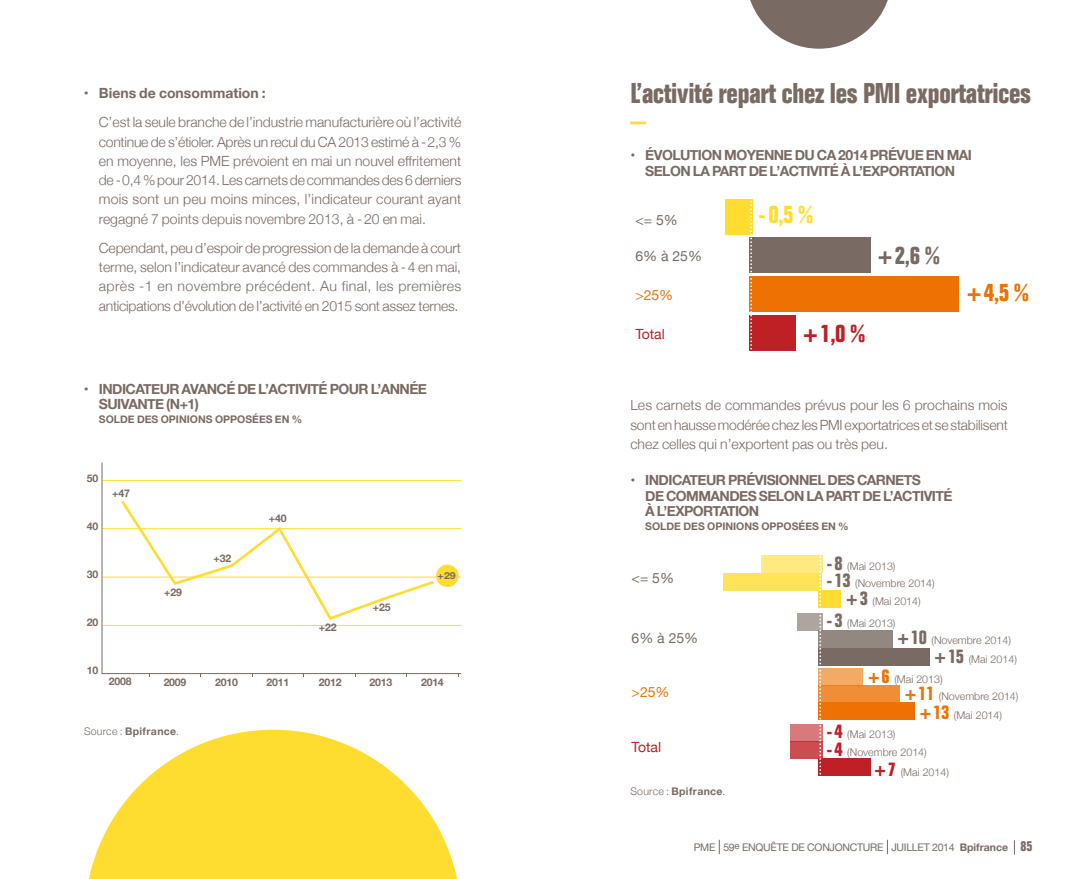
<style>
.page{position:relative;width:1092px;height:879px;background:#fff}
.page>*{position:absolute;margin:0;border:0;box-sizing:border-box;transform-origin:0 0}
.t1{font:700 condensed 28px "Folio";letter-spacing:-.01em;color:#796a63}
.t2{font:700 condensed 24.5px "Folio";color:#ffdd30}
.t3{font:700 condensed 24.5px "Folio";color:#796a63}
.t4{font:700 condensed 24.5px "Folio";color:#ee7203}
.t5{font:700 condensed 24.5px "Folio";color:#be2026}
.t6{font:300 14px/19.2px "Helvetica Neue";color:#796a63;text-align:justify}
.t7{font:700 14px/15.8px "Helvetica Neue";letter-spacing:-.04em;color:#796a63}
.t8{font:700 14px "Helvetica Neue";color:#796a63}
.t9{font:14px "Helvetica Neue";color:#796a63}
.t10{font:14px "Helvetica Neue";color:#be2026}
.t11{font:14px "Helvetica Neue";color:#ee7203}
.t12{font:300 10.67px "Helvetica Neue";color:#796a63}
.t13{font:700 10.5px "Helvetica Neue";color:#796a63}
.t14{font:10.5px "Helvetica Neue";letter-spacing:-.025em;color:#796a63}
.t15{font:700 10.5px "Helvetica Neue";letter-spacing:.035em;color:#796a63}
.t16{font:700 9.62px "Helvetica Neue";color:#796a63;scale:1.1 1}
.s1{font-weight:300}
.s2{font-family:"Folio";font-weight:700;font-stretch:condensed;font-size:19.25px}
.s3{font-family:"Folio";font-weight:700;font-stretch:condensed;font-size:19.25px;color:#ee7203}
.s4{font-family:"Folio";font-weight:700;font-stretch:condensed;font-size:19.25px;color:#be2026}
.s5{font-weight:700}
.s6{font-family:"Folio";font-weight:700;font-stretch:condensed;font-size:14px}
</style>
<div class="page">
<svg style="left:1013px;top:841px;width:1px;height:13px"></svg>
<svg style="left:718px;top:840px;width:1px;height:13px"></svg>
<svg style="left:101px;top:462px;width:361px;height:212px"></svg>
<svg style="left:119px;top:497px;width:318px;height:124px"></svg>
<svg style="left:630px;top:122px;width:16px;height:2px"></svg>
<div style="left:749px;top:315px;width:46px;height:35px;background:#be2026"></div>
<div style="left:749px;top:276px;width:209px;height:36px;background:#ee7203"></div>
<div style="left:749px;top:238px;width:121px;height:35px;background:#796a63"></div>
<div style="left:725px;top:199px;width:28px;height:35px;background:#ffdd30"></div>
<svg style="left:750px;top:201px;width:2px;height:150px"></svg>
<div style="left:818px;top:758px;width:52px;height:17px;background:#be2026"></div>
<div style="left:789px;top:741px;width:33px;height:17px;background:#cb4c51"></div>
<div style="left:789px;top:724px;width:33px;height:17px;background:#d8797c"></div>
<div style="left:818px;top:702px;width:96px;height:17px;background:#ee7203"></div>
<div style="left:818px;top:685px;width:81px;height:17px;background:#f18e35"></div>
<div style="left:818px;top:667px;width:44px;height:18px;background:#f4aa67"></div>
<div style="left:818px;top:647px;width:111px;height:17px;background:#796a63"></div>
<div style="left:818px;top:630px;width:74px;height:17px;background:#938782"></div>
<div style="left:797px;top:613px;width:25px;height:17px;background:#aea5a1"></div>
<div style="left:818px;top:590px;width:22px;height:17px;background:#ffdd30"></div>
<div style="left:723px;top:572px;width:99px;height:18px;background:#ffe359"></div>
<div style="left:761px;top:555px;width:61px;height:17px;background:#ffea82"></div>
<svg style="left:819px;top:556px;width:2px;height:220px"></svg>
<svg style="left:89px;top:729px;width:368px;height:149px;fill:#ffdd30"></svg>
<svg style="left:750px;top:0;width:138px;height:49px"></svg>
<div style="left:436px;top:564px;width:22px;height:22px;background:#ffdd30;border-radius:50%"></div>
<p class="t8" style="left:84px;top:82px;width:183px">• Biens de consommation :</p>
<p class="t6" style="left:99px;top:112px;width:364px">C’est la seule branche de l’industrie manufacturière où l’activité continue de s’étioler. Après un recul du CA 2013 estimé à -2,3 % en moyenne, les PME prévoient en mai un nouvel effritement de -0,4 % pour 2014. Les carnets de commandes des 6 derniers mois sont un peu moins minces, l’indicateur courant ayant regagné 7 points depuis novembre 2013, à -20 en mai.</p>
<p class="t6" style="left:99px;top:237px;width:364px">Cependant, peu d’espoir de progression de la demande à court terme, selon l’indicateur avancé des commandes à -4 en mai, après -1 en novembre précédent. Au final, les premières anticipations d’évolution de l’activité en 2015 sont assez ternes.</p>
<p class="t7" style="left:99px;top:381px;width:329px;text-indent:-15px">• INDICATEUR AVANCÉ DE L’ACTIVITÉ POUR L’ANNÉE<br>SUIVANTE (N+1)</p>
<p class="t13" style="left:99px;top:411px;width:205px">SOLDE DES OPINIONS OPPOSÉES EN %</p>
<p class="t13" style="left:87px;top:469px;width:13px">50</p>
<p class="t13" style="left:87px;top:517px;width:13px">40</p>
<p class="t13" style="left:112px;top:485px;width:19px">+ 47</p>
<p class="t13" style="left:87px;top:565px;width:13px">30</p>
<p class="t13" style="left:87px;top:613px;width:13px">20</p>
<p class="t13" style="left:164px;top:584px;width:19px">+ 29</p>
<p class="t13" style="left:213px;top:549px;width:19px">+ 32</p>
<p class="t13" style="left:269px;top:510px;width:19px">+ 40</p>
<p class="t13" style="left:319px;top:618px;width:19px">+ 22</p>
<p class="t13" style="left:373px;top:599px;width:19px">+ 25</p>
<p class="t16" style="left:437px;top:567px;width:18px">+ 29</p>
<p class="t13" style="left:87px;top:662px;width:13px">10</p>
<p class="t13" style="left:109px;top:673px;width:24px">2008</p>
<p class="t13" style="left:164px;top:673px;width:24px">2009</p>
<p class="t13" style="left:215px;top:673px;width:24px">2010</p>
<p class="t13" style="left:266px;top:673px;width:24px">2011</p>
<p class="t13" style="left:319px;top:673px;width:24px">2012</p>
<p class="t13" style="left:369px;top:673px;width:24px">2013</p>
<p class="t13" style="left:421px;top:673px;width:24px">2014</p>
<p class="t15" style="left:84px;top:722px;width:97px"><span class="s1">Source :</span> Bpifrance<span class="s1">.</span></p>
<h1 class="t1" style="left:630px;top:77px;width:402px">L’activité repart chez les PMI exportatrices</h1>
<p class="t7" style="left:630px;top:147px;width:343px;text-align:center">• ÉVOLUTION MOYENNE DU CA 2014 PRÉVUE EN MAI<br>SELON LA PART DE L’ACTIVITÉ À L’EXPORTATION</p>
<p class="t9" style="left:635px;top:210px;width:44px">&lt;= 5%</p>
<p class="t9" style="left:635px;top:245px;width:68px">6% à 25%</p>
<p class="t11" style="left:635px;top:285px;width:39px">&gt;25%</p>
<p class="t10" style="left:635px;top:323px;width:31px">Total</p>
<h2 class="t2" style="left:758px;top:201px;width:56px">-0,5 %</h2>
<h2 class="t3" style="left:877px;top:241px;width:63px">+2,6 %</h2>
<h2 class="t5" style="left:803px;top:319px;width:63px">+1,0 %</h2>
<h2 class="t4" style="left:966px;top:279px;width:63px">+4,5 %</h2>
<p class="t6" style="left:630px;top:394px;width:379px">Les carnets de commandes prévus pour les 6 prochains mois sont en hausse modérée chez les PMI exportatrices et se stabilisent chez celles qui n’exportent pas ou très peu.</p>
<p class="t7" style="left:645px;top:472px;width:309px;text-indent:-15px">• INDICATEUR PRÉVISIONNEL DES CARNETS<br>DE COMMANDES SELON LA PART DE L’ACTIVITÉ<br>À L’EXPORTATION</p>
<p class="t13" style="left:645px;top:518px;width:205px">SOLDE DES OPINIONS OPPOSÉES EN %</p>
<p class="t9" style="left:631px;top:568px;width:44px">&lt;= 5%</p>
<p class="t12" style="left:826px;top:557px;width:70px"><span class="s2">-8</span> (Mai 2013)</p>
<p class="t12" style="left:826px;top:574px;width:110px"><span class="s2">-13</span> (Novembre 2014)</p>
<p class="t12" style="left:846px;top:592px;width:76px"><span class="s2">+3</span> (Mai 2014)</p>
<p class="t9" style="left:631px;top:627px;width:68px">6% à 25%</p>
<p class="t12" style="left:826px;top:614px;width:70px"><span class="s2">-3</span> (Mai 2013)</p>
<p class="t12" style="left:897px;top:631px;width:115px"><span class="s2">+10</span> (Novembre 2014)</p>
<p class="t12" style="left:934px;top:650px;width:84px"><span class="s2">+15</span> (Mai 2014)</p>
<p class="t11" style="left:631px;top:682px;width:39px">&gt;25%</p>
<p class="t12" style="left:868px;top:670px;width:76px"><span class="s3">+6</span> (Mai 2013)</p>
<p class="t12" style="left:904px;top:687px;width:115px"><span class="s3">+11</span> (Novembre 2014)</p>
<p class="t12" style="left:919px;top:706px;width:84px"><span class="s3">+13</span> (Mai 2014)</p>
<p class="t10" style="left:631px;top:736px;width:31px">Total</p>
<p class="t12" style="left:826px;top:725px;width:70px"><span class="s4">-4</span> (Mai 2013)</p>
<p class="t12" style="left:826px;top:742px;width:102px"><span class="s4">-4</span> (Novembre 2014)</p>
<p class="t12" style="left:874px;top:763px;width:76px"><span class="s4">+7</span> (Mai 2014)</p>
<p class="t15" style="left:630px;top:782px;width:97px"><span class="s1">Source :</span> Bpifrance<span class="s1">.</span></p>
<p class="t14" style="left:693px;top:839px;width:340px">PME 59<sup>e</sup> ENQUÊTE DE CONJONCTURE JUILLET 2014 <span class="s5">Bpifrance</span> <span class="s6">85</span></p>
</div>
